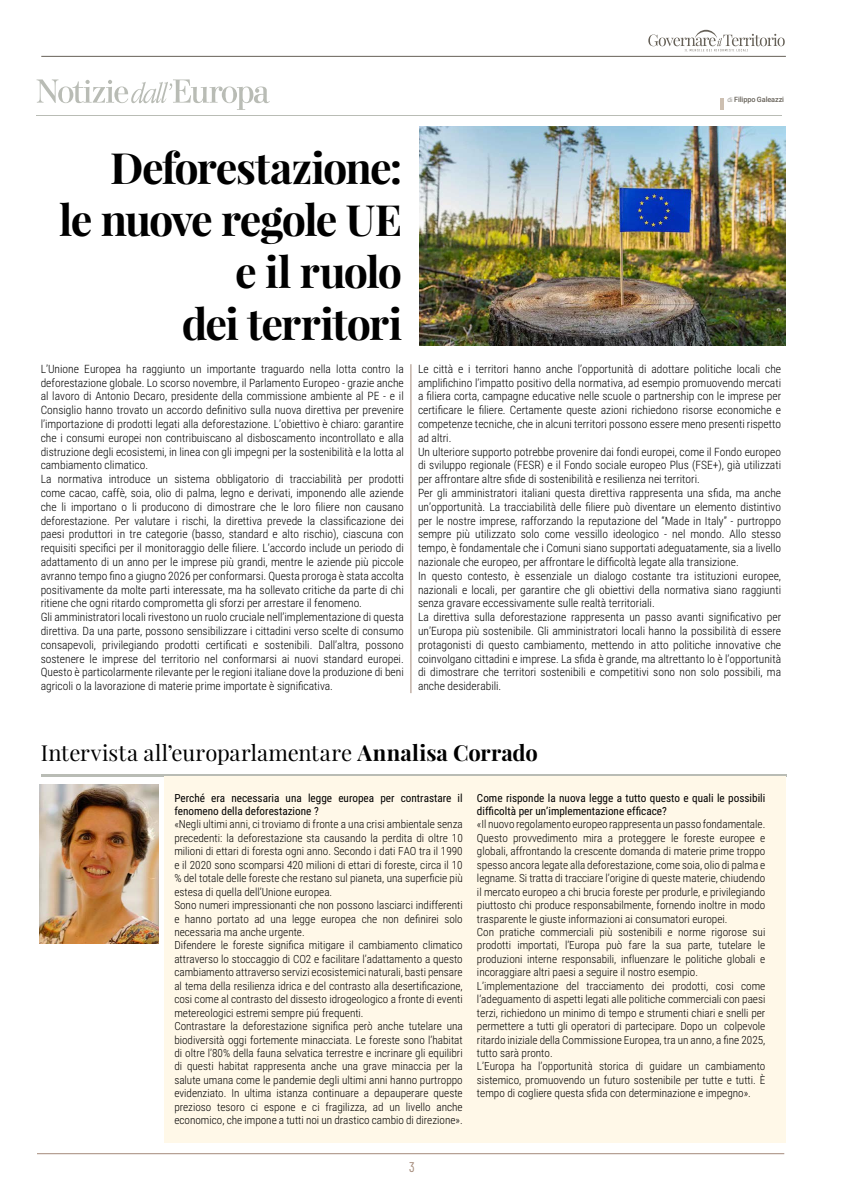
<style>
.page{position:relative;width:842px;height:1191px;background:#fff}
.page>*{position:absolute;margin:0;border:0;box-sizing:border-box;transform-origin:0 0}
.t1{font:700 43px/52px "Playfair Display";letter-spacing:-.04em;color:#000;text-align:right}
.t2{font:22px "Playfair Display";letter-spacing:.005em;color:#000}
.t3{font:14px "Barlow Condensed";color:#a48a7a}
.t4{font:300 11.5px/13.8px "Roboto Condensed";color:#000}
.t5{font:300 11.2px/13.4px "Roboto Condensed";color:#000}
.t6{font:11.2px/13.4px "Roboto Condensed";color:#000}
.t7{font:500 7.3px "Roboto";letter-spacing:-.01em;color:#666158}
.s1{font-weight:300;font-size:6.5px}
.s2{font-weight:700}
</style>
<div class="page">
<svg style="left:648px;top:30px;width:137px;height:21px"></svg>
<hr style="left:41px;top:56px;width:745px;height:1px;background:#666158">
<hr style="left:41px;top:773px;width:745px;height:3px;background:#b9bcb5">
<div style="left:164px;top:776px;width:622px;height:366px;background:#fff8e8"></div>
<hr style="left:37px;top:1153px;width:747px;height:1px;background:#a48a7a">
<hr style="left:411px;top:364px;width:1px;height:329px;background:#a48a7a">
<img style="left:40px;top:784px;width:118px;height:159px">
<svg style="left:37px;top:79px;width:233px;height:31px"></svg>
<hr style="left:720px;top:98px;width:4px;height:12px;background:#cdbfb1">
<hr style="left:37px;top:115px;width:745px;height:1px;background:#b9bcb5">
<img style="left:419px;top:126px;width:367px;height:220px">
<h1 class="t1" style="left:59px;top:141px;width:345px">Deforestazione:<br>le nuove regole UE e il ruolo<br>dei territori</h1>
<p class="t7" style="left:727px;top:95px;width:58px"><span class="s1">di</span> Filippo Galeazzi</p>
<p class="t4" style="left:41px;top:361px;width:365px">L’Unione Europea ha raggiunto un importante traguardo nella lotta contro la deforestazione globale. Lo scorso novembre, il Parlamento Europeo - grazie anche al lavoro di Antonio Decaro, presidente della commissione ambiente al PE - e il Consiglio hanno trovato un accordo definitivo sulla nuova direttiva per prevenire l’importazione di prodotti legati alla deforestazione. L’obiettivo è chiaro: garantire che i consumi europei non contribuiscano al disboscamento incontrollato e alla distruzione degli ecosistemi, in linea con gli impegni per la sostenibilità e la lotta al cambiamento climatico.<br>La normativa introduce un sistema obbligatorio di tracciabilità per prodotti come cacao, caffè, soia, olio di palma, legno e derivati, imponendo alle aziende che li importano o li producono di dimostrare che le loro filiere non causano deforestazione. Per valutare i rischi, la direttiva prevede la classificazione dei paesi produttori in tre categorie (basso, standard e alto rischio), ciascuna con requisiti specifici per il monitoraggio delle filiere. L’accordo include un periodo di adattamento di un anno per le imprese più grandi, mentre le aziende più piccole avranno tempo fino a giugno 2026 per conformarsi. Questa proroga è stata accolta positivamente da molte parti interessate, ma ha sollevato critiche da parte di chi ritiene che ogni ritardo comprometta gli sforzi per arrestare il fenomeno.<br>Gli amministratori locali rivestono un ruolo cruciale nell’implementazione di questa direttiva. Da una parte, possono sensibilizzare i cittadini verso scelte di consumo consapevoli, privilegiando prodotti certificati e sostenibili. Dall’altra, possono sostenere le imprese del territorio nel conformarsi ai nuovi standard europei.<br>Questo è particolarmente rilevante per le regioni italiane dove la produzione di beni agricoli o la lavorazione di materie prime importate è significativa.</p>
<p class="t4" style="left:418px;top:361px;width:365px">Le città e i territori hanno anche l’opportunità di adottare politiche locali che amplifichino l’impatto positivo della normativa, ad esempio promuovendo mercati a filiera corta, campagne educative nelle scuole o partnership con le imprese per certificare le filiere. Certamente queste azioni richiedono risorse economiche e competenze tecniche, che in alcuni territori possono essere meno presenti rispetto ad altri.<br>Un ulteriore supporto potrebbe provenire dai fondi europei, come il Fondo europeo di sviluppo regionale (FESR) e il Fondo sociale europeo Plus (FSE+), già utilizzati per affrontare altre sfide di sostenibilità e resilienza nei territori.<br>Per gli amministratori italiani questa direttiva rappresenta una sfida, ma anche un’opportunità. La tracciabilità delle filiere può diventare un elemento distintivo per le nostre imprese, rafforzando la reputazione del “Made in Italy” - purtroppo sempre più utilizzato solo come vessillo ideologico - nel mondo. Allo stesso tempo, è fondamentale che i Comuni siano supportati adeguatamente, sia a livello nazionale che europeo, per affrontare le difficoltà legate alla transizione.<br>In questo contesto, è essenziale un dialogo costante tra istituzioni europee, nazionali e locali, per garantire che gli obiettivi della normativa siano raggiunti senza gravare eccessivamente sulle realtà territoriali.<br>La direttiva sulla deforestazione rappresenta un passo avanti significativo per un’Europa più sostenibile. Gli amministratori locali hanno la possibilità di essere protagonisti di questo cambiamento, mettendo in atto politiche innovative che coinvolgano cittadini e imprese. La sfida è grande, ma altrettanto lo è l’opportunità di dimostrare che territori sostenibili e competitivi sono non solo possibili, ma anche desiderabili.</p>
<h2 class="t2" style="left:41px;top:739px;width:499px">Intervista all’europarlamentare <span class="s2">Annalisa Corrado</span></h2>
<p class="t6" style="left:174px;top:790px;width:290px">Perché era necessaria una legge europea per contrastare il fenomeno della deforestazione ?</p>
<p class="t5" style="left:174px;top:817px;width:290px">«Negli ultimi anni, ci troviamo di fronte a una crisi ambientale senza precedenti: la deforestazione sta causando la perdita di oltre 10 milioni di ettari di foresta ogni anno. Secondo i dati FAO tra il 1990 e il 2020 sono scomparsi 420 milioni di ettari di foreste, circa il 10 % del totale delle foreste che restano sul pianeta, una superficie più estesa di quella dell’Unione europea.<br>Sono numeri impressionanti che non possono lasciarci indifferenti e hanno portato ad una legge europea che non definirei solo necessaria ma anche urgente.<br>Difendere le foreste significa mitigare il cambiamento climatico attraverso lo stoccaggio di CO2 e facilitare l’adattamento a questo cambiamento attraverso servizi ecosistemici naturali, basti pensare al tema della resilienza idrica e del contrasto alla desertificazione, cosi come al contrasto del dissesto idrogeologico a fronte di eventi metereologici estremi sempre piú frequenti.<br>Contrastare la deforestazione significa però anche tutelare una biodiversità oggi fortemente minacciata. Le foreste sono l’habitat di oltre l’80% della fauna selvatica terrestre e incrinare gli equilibri di questi habitat rappresenta anche una grave minaccia per la salute umana come le pandemie degli ultimi anni hanno purtroppo evidenziato. In ultima istanza continuare a depauperare queste prezioso tesoro ci espone e ci fragilizza, ad un livello anche economico, che impone a tutti noi un drastico cambio di direzione».</p>
<p class="t3" style="left:409px;top:1156px;width:7px">3</p>
<p class="t6" style="left:477px;top:790px;width:290px">Come risponde la nuova legge a tutto questo e quali le possibili difficoltà per un’implementazione efficace?</p>
<p class="t5" style="left:477px;top:817px;width:290px">«Il nuovo regolamento europeo rappresenta un passo fondamentale.<br>Questo provvedimento mira a proteggere le foreste europee e globali, affrontando la crescente domanda di materie prime troppo spesso ancora legate alla deforestazione, come soia, olio di palma e legname. Si tratta di tracciare l’origine di queste materie, chiudendo il mercato europeo a chi brucia foreste per produrle, e privilegiando piuttosto chi produce responsabilmente, fornendo inoltre in modo trasparente le giuste informazioni ai consumatori europei.<br>Con pratiche commerciali più sostenibili e norme rigorose sui prodotti importati, l’Europa può fare la sua parte, tutelare le produzioni interne responsabili, influenzare le politiche globali e incoraggiare altri paesi a seguire il nostro esempio.<br>L’implementazione del tracciamento dei prodotti, cosi come l’adeguamento di aspetti legati alle politiche commerciali con paesi terzi, richiedono un minimo di tempo e strumenti chiari e snelli per permettere a tutti gli operatori di partecipare. Dopo un colpevole ritardo iniziale della Commissione Europea, tra un anno, a fine 2025, tutto sarà pronto.<br>L’Europa ha l’opportunità storica di guidare un cambiamento sistemico, promuovendo un futuro sostenibile per tutte e tutti. È tempo di cogliere questa sfida con determinazione e impegno».</p>
</div>
